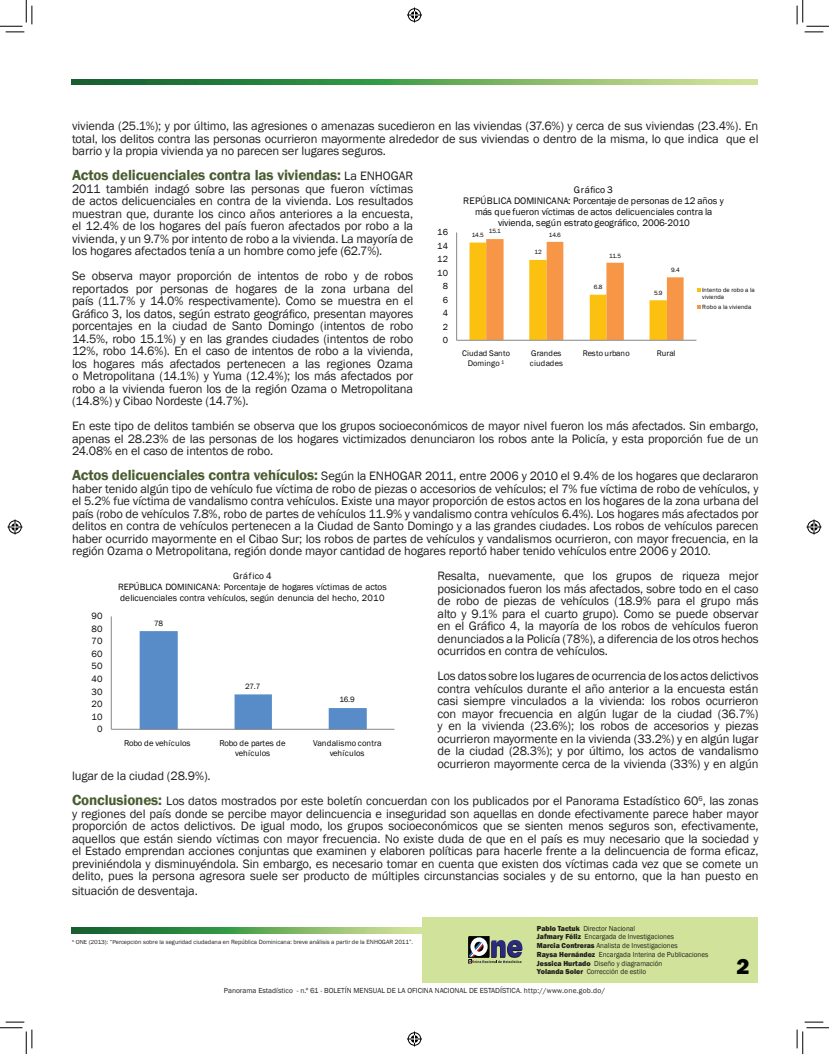
<style>
.page{position:relative;width:829px;height:1054px;background:#fff}
.page>*{position:absolute;margin:0;border:0;box-sizing:border-box;transform-origin:0 0}
.t1{font:800 22.5px "Franklin Gothic";color:#040503}
.t2{font:600 15px "Franklin Gothic";letter-spacing:-.01em;color:#495c30}
.t3{font:12.5px/12.5px "Franklin Gothic";letter-spacing:-.01em;color:#231f20;text-align:justify}
.t4{font:9.75px/10.9px "Franklin Gothic";letter-spacing:-.015em;color:#040503;text-align:center}
.t5{font:9.38px/10.8px "Franklin Gothic";color:#040503;text-align:center}
.t6{font:9px "Franklin Gothic";letter-spacing:.03em;color:#040503}
.t7{font:8.62px/10.1px "Franklin Gothic";letter-spacing:.02em;color:#040503;text-align:center}
.t8{font:8.62px/10.1px "Franklin Gothic";letter-spacing:-.01em;color:#040503;text-align:center}
.t9{font:8.62px "Franklin Gothic";color:#040503}
.t10{font:8.38px/9.8px "Franklin Gothic";letter-spacing:.02em;color:#040503;text-align:center}
.t11{font:7.88px "Franklin Gothic";color:#040503}
.t12{font:7.5px/8.8px "Franklin Gothic";color:#231f20;scale:.95 1}
.t13{font:7.5px "Franklin Gothic";color:#231f20}
.t14{font:6.25px "Franklin Gothic";color:#231f20}
.t15{font:6.25px/7px "Franklin Gothic";letter-spacing:.01em;color:#040503}
.s1{font-weight:400;font-size:12.5px;color:#231f20}
.s2{font-weight:600;font-size:15px;color:#495c30}
.s3{font-weight:800}
</style>
<div class="page">
<div style="left:422px;top:917px;width:336px;height:65px;background:#d1e39a"></div>
<svg style="left:71px;top:927px;width:351px;height:6px;background:#5fa158"></svg>
<svg style="left:71px;top:79px;width:687px;height:6px;background:#5fa258"></svg>
<div style="left:468px;top:938px;width:20px;height:20px;background:#151213"></div>
<div style="left:469px;top:936px;width:20px;height:20px;background:#0e100b"></div>
<svg style="left:469px;top:937px;width:53px;height:26px"></svg>
<svg style="left:140px;top:631px;width:227px;height:98px"></svg>
<hr style="left:111px;top:616px;width:1px;height:113px;background:#868686">
<hr style="left:111px;top:729px;width:283px;height:1px;background:#868686">
<svg style="left:469px;top:239px;width:214px;height:101px"></svg>
<hr style="left:456px;top:232px;width:1px;height:108px;background:#868686">
<hr style="left:457px;top:340px;width:239px;height:1px;background:#868686">
<svg style="left:697px;top:288px;width:4px;height:4px"></svg>
<svg style="left:697px;top:305px;width:4px;height:4px"></svg>
<svg style="left:0;top:0;width:33px;height:33px"></svg>
<svg style="left:0;top:1021px;width:33px;height:33px"></svg>
<svg style="left:796px;top:0;width:33px;height:33px"></svg>
<svg style="left:796px;top:1021px;width:33px;height:33px"></svg>
<svg style="left:407px;top:8px;width:15px;height:14px"></svg>
<svg style="left:407px;top:1031px;width:15px;height:15px"></svg>
<svg style="left:8px;top:519px;width:14px;height:15px"></svg>
<svg style="left:806px;top:519px;width:15px;height:15px"></svg>
<p class="t3" style="left:72px;top:120px;width:688px">vivienda (25.1%); y por último, las agresiones o amenazas sucedieron en las viviendas (37.6%) y cerca de sus viviendas (23.4%). En total, los delitos contra las personas ocurrieron mayormente alrededor de sus viviendas o dentro de la misma, lo que indica que el barrio y la propia vivienda ya no parecen ser lugares seguros.</p>
<p class="t2" style="left:72px;top:166px;width:343px">Actos delicuenciales contra las viviendas: <span class="s1">La ENHOGAR</span></p>
<p class="t3" style="left:72px;top:183px;width:343px">2011 también indagó sobre las personas que fueron víctimas de actos delicuenciales en contra de la vivienda. Los resultados muestran que, durante los cinco años anteriores a la encuesta, el 12.4% de los hogares del país fueron afectados por robo a la vivienda, y un 9.7% por intento de robo a la vivienda. La mayoría de los hogares afectados tenía a un hombre como jefe (62.7%).</p>
<p class="t3" style="left:72px;top:270px;width:343px">Se observa mayor proporción de intentos de robo y de robos reportados por personas de hogares de la zona urbana del país (11.7% y 14.0% respectivamente). Como se muestra en el Gráfico 3, los datos, según estrato geográfico, presentan mayores porcentajes en la ciudad de Santo Domingo (intentos de robo 14.5%, robo 15.1%) y en las grandes ciudades (intentos de robo 12%, robo 14.6%). En el caso de intentos de robo a la vivienda, los hogares más afectados pertenecen a las regiones Ozama o Metropolitana (14.1%) y Yuma (12.4%); los más afectados por robo a la vivienda fueron los de la región Ozama o Metropolitana (14.8%) y Cibao Nordeste (14.7%).</p>
<p class="t3" style="left:72px;top:420px;width:688px">En este tipo de delitos también se observa que los grupos socioeconómicos de mayor nivel fueron los más afectados. Sin embargo, apenas el 28.23% de las personas de los hogares victimizados denunciaron los robos ante la Policía, y esta proporción fue de un 24.08% en el caso de intentos de robo.</p>
<p class="t3" style="left:72px;top:470px;width:688px"><span class="s2">Actos delicuenciales contra vehículos:</span> Según la ENHOGAR 2011, entre 2006 y 2010 el 9.4% de los hogares que declararon haber tenido algún tipo de vehículo fue víctima de robo de piezas o accesorios de vehículos; el 7% fue víctima de robo de vehículos, y el 5.2% fue víctima de vandalismo contra vehículos. Existe una mayor proporción de estos actos en los hogares de la zona urbana del país (robo de vehículos 7.8%, robo de partes de vehículos 11.9% y vandalismo contra vehículos 6.4%). Los hogares más afectados por delitos en contra de vehículos pertenecen a la Ciudad de Santo Domingo y a las grandes ciudades. Los robos de vehículos parecen haber ocurrido mayormente en el Cibao Sur; los robos de partes de vehículos y vandalismos ocurrieron, con mayor frecuencia, en la región Ozama o Metropolitana, región donde mayor cantidad de hogares reportó haber tenido vehículos entre 2006 y 2010.</p>
<p class="t3" style="left:437px;top:570px;width:322px">Resalta, nuevamente, que los grupos de riqueza mejor posicionados fueron los más afectados, sobre todo en el caso de robo de piezas de vehículos (18.9% para el grupo más alto y 9.1% para el cuarto grupo). Como se puede observar en el Gráfico 4, la mayoría de los robos de vehículos fueron denunciados a la Policía (78%), a diferencia de los otros hechos ocurridos en contra de vehículos.</p>
<p class="t3" style="left:437px;top:670px;width:322px">Los datos sobre los lugares de ocurrencia de los actos delictivos contra vehículos durante el año anterior a la encuesta están casi siempre vinculados a la vivienda: los robos ocurrieron con mayor frecuencia en algún lugar de la ciudad (36.7%) y en la vivienda (23.6%); los robos de accesorios y piezas ocurrieron mayormente en la vivienda (33.2%) y en algún lugar de la ciudad (28.3%); y por último, los actos de vandalismo ocurrieron mayormente cerca de la vivienda (33%) y en algún</p>
<p class="t3" style="left:72px;top:764px;width:688px;line-height:25px">lugar de la ciudad (28.9%).<br><span class="s2">Conclusiones:</span> Los datos mostrados por este boletín concuerdan con los publicados por el Panorama Estadístico 60<sup>6</sup>, las zonas</p>
<p class="t3" style="left:72px;top:808px;width:688px">y regiones del país donde se percibe mayor delincuencia e inseguridad son aquellas en donde efectivamente parece haber mayor proporción de actos delictivos. De igual modo, los grupos socioeconómicos que se sienten menos seguros son, efectivamente, aquellos que están siendo víctimas con mayor frecuencia. No existe duda de que en el país es muy necesario que la sociedad y el Estado emprendan acciones conjuntas que examinen y elaboren políticas para hacerle frente a la delincuencia de forma eficaz, previniéndola y disminuyéndola. Sin embargo, es necesario tomar en cuenta que existen dos víctimas cada vez que se comete un delito, pues la persona agresora suele ser producto de múltiples circunstancias sociales y de su entorno, que la han puesto en</p>
<p class="t3" style="left:72px;top:885px;width:127px">situación de desventaja.</p>
<p class="t4" style="left:463px;top:185px;width:262px">Gráfico 3<br>REPÚBLICA DOMINICANA: Porcentaje de personas de 12 años y más que fueron víctimas de actos delicuenciales contra la vivienda, según estrato geográfico, 2006-2010</p>
<p class="t15" style="left:489px;top:228px;width:14px">15.1</p>
<p class="t6" style="left:437px;top:227px;width:12px">16</p>
<p class="t15" style="left:549px;top:231px;width:14px">14.6</p>
<p class="t15" style="left:472px;top:232px;width:14px">14.5</p>
<p class="t6" style="left:437px;top:240px;width:12px">14</p>
<p class="t15" style="left:534px;top:249px;width:9px">12</p>
<p class="t15" style="left:609px;top:252px;width:14px">11.5</p>
<p class="t6" style="left:437px;top:254px;width:12px">12</p>
<p class="t15" style="left:671px;top:266px;width:10px">9.4</p>
<p class="t6" style="left:437px;top:267px;width:12px">10</p>
<p class="t6" style="left:443px;top:281px;width:7px">8</p>
<p class="t15" style="left:594px;top:284px;width:10px">6.8</p>
<p class="t15" style="left:702px;top:287px;width:54px">Intento de robo a la vivienda</p>
<p class="t15" style="left:702px;top:304px;width:51px">Robo a la vivienda</p>
<p class="t15" style="left:654px;top:290px;width:10px">5.9</p>
<p class="t6" style="left:443px;top:294px;width:7px">6</p>
<p class="t6" style="left:443px;top:307px;width:7px">4</p>
<p class="t6" style="left:443px;top:321px;width:7px">2</p>
<p class="t6" style="left:443px;top:334px;width:7px">0</p>
<p class="t10" style="left:462px;top:348px;width:50px">Ciudad Santo<br>Domingo ¹</p>
<p class="t10" style="left:530px;top:348px;width:35px;text-align:left">Grandes ciudades</p>
<p class="t10" style="left:583px;top:348px;width:48px">Resto urbano</p>
<p class="t10" style="left:657px;top:348px;width:20px">Rural</p>
<p class="t5" style="left:118px;top:571px;width:270px">Gráfico 4<br>REPÚBLICA DOMINICANA: Porcentaje de hogares víctimas de actos delicuenciales contra vehículos, según denuncia del hecho, 2010</p>
<p class="t5" style="left:91px;top:611px;width:13px">90</p>
<p class="t11" style="left:154px;top:618px;width:10px">78</p>
<p class="t5" style="left:91px;top:623px;width:13px">80</p>
<p class="t5" style="left:91px;top:636px;width:13px">70</p>
<p class="t5" style="left:91px;top:648px;width:13px">60</p>
<p class="t5" style="left:91px;top:661px;width:13px">50</p>
<p class="t5" style="left:91px;top:674px;width:13px">40</p>
<p class="t11" style="left:245px;top:681px;width:17px">27.7</p>
<p class="t5" style="left:91px;top:686px;width:13px">30</p>
<p class="t11" style="left:339px;top:695px;width:17px">16.9</p>
<p class="t5" style="left:91px;top:699px;width:13px">20</p>
<p class="t5" style="left:91px;top:711px;width:13px">10</p>
<p class="t5" style="left:97px;top:724px;width:7px">0</p>
<p class="t9" style="left:124px;top:737px;width:68px">Robo de vehículos</p>
<p class="t8" style="left:219px;top:738px;width:68px">Robo de partes de vehículos</p>
<p class="t7" style="left:313px;top:738px;width:70px">Vandalismo contra vehículos</p>
<p class="t14" style="left:72px;top:938px;width:343px"><sup>6</sup> ONE (2013): “Percepción sobre la seguridad ciudadana en República Dominicana: breve análisis a partir de la ENHOGAR 2011”.</p>
<p class="t12" style="left:537px;top:924px;width:182px"><span class="s3">Pablo Tactuk</span> Director Nacional<br><span class="s3">Jafmary Féliz</span> Encargada de Investigaciones<br><span class="s3">Marcia Contreras</span> Analista de Investigaciones<br><span class="s3">Raysa Hernández</span> Encargada Interina de Publicaciones <span class="s3">Jessica Hurtado</span> Diseño y diagramación<br><span class="s3">Yolanda Soler</span> Corrección de estilo</p>
<p class="t13" style="left:224px;top:986px;width:383px">Panorama Estadístico - n.º 61 - BOLETÍN MENSUAL DE LA OFICINA NACIONAL DE ESTADÍSTICA. http://www.one.gob.do/</p>
<h1 class="t1" style="left:736px;top:952px;width:15px">2</h1>
</div>
